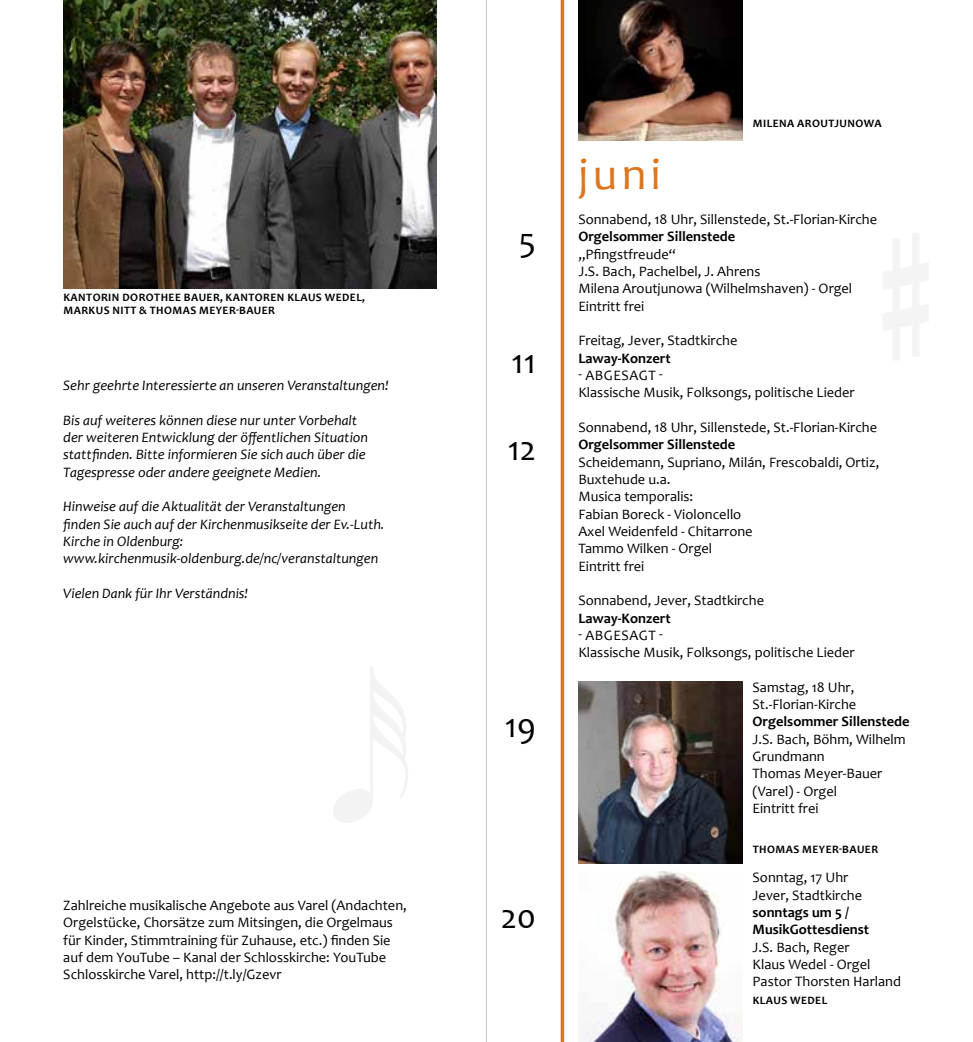
<style>
.page{position:relative;width:973px;height:1042px;background:#fff}
.page>*{position:absolute;margin:0;border:0;box-sizing:border-box;transform-origin:0 0}
.t1{font:45.5px "Candara";color:#de761c}
.t2{font:35px "Candara";color:#000}
.t3{font:14.35px/17.3px "Candara";color:#000}
.t4{font:italic 14.35px/17.3px "Candara";color:#000}
.t5{font:700 14.35px/17.3px "Candara";color:#000}
.t6{font:700 11.38px/13.7px "Candara";letter-spacing:.04em;color:#000}
</style>
<div class="page">
<hr style="left:486px;top:0;width:1px;height:1042px;background:#c7c8ca">
<svg style="left:560px;top:0;width:4px;height:1042px;background:#e38d43"></svg>
<svg style="left:333px;top:667px;width:75px;height:155px"></svg>
<svg style="left:883px;top:233px;width:46px;height:127px"></svg>
<img style="left:63px;top:0;width:374px;height:289px">
<img style="left:578px;top:0;width:164px;height:141px">
<img style="left:578px;top:871px;width:162px;height:171px">
<img style="left:578px;top:681px;width:164px;height:182px">
<p class="t6" style="left:63px;top:290px;width:303px;text-indent:156px">, kantoren Klaus Wedel,<br>Markus Nitt &amp; Thomas Meyer-Bauer</p>
<p class="t6" style="left:63px;top:290px;width:16px">KANT</p>
<p class="t6" style="left:93px;top:290px;width:107px">ORiN DOROTHEE BAUER</p>
<p class="t4" style="left:63px;top:376px;width:327px">Sehr geehrte Interessierte an unseren Veranstaltungen!</p>
<p class="t4" style="left:63px;top:411px;width:306px">Bis auf weiteres können diese nur unter Vorbehalt der weiteren Entwicklung der öffentlichen Situation stattfinden. Bitte informieren Sie sich auch über die Tagespresse oder andere geeignete Medien.</p>
<p class="t4" style="left:63px;top:498px;width:323px">Hinweise auf die Aktualität der Veranstaltungen finden Sie auch auf der Kirchenmusikseite der Ev.-Luth.<br>Kirche in Oldenburg: www.kirchenmusik-oldenburg.de/nc/veranstaltungen</p>
<p class="t4" style="left:63px;top:584px;width:186px">Vielen Dank für Ihr Verständnis!</p>
<p class="t3" style="left:63px;top:896px;width:345px">Zahlreiche musikalische Angebote aus Varel (Andachten, Orgelstücke, Chorsätze zum Mitsingen, die Orgelmaus für Kinder, Stimmtraining für Zuhause, etc.) finden Sie auf dem YouTube – Kanal der Schlosskirche: YouTube Schlosskirche Varel, http://t.ly/Gzevr</p>
<h2 class="t2" style="left:519px;top:219px;width:19px">5</h2>
<h2 class="t2" style="left:511px;top:340px;width:26px">11</h2>
<h2 class="t2" style="left:507px;top:426px;width:30px">12</h2>
<h2 class="t2" style="left:504px;top:704px;width:33px">19</h2>
<h2 class="t2" style="left:500px;top:894px;width:37px">20</h2>
<p class="t6" style="left:752px;top:117px;width:130px">Milena Aroutjunowa</p>
<h1 class="t1" style="left:578px;top:146px;width:84px">juni</h1>
<p class="t3" style="left:578px;top:210px;width:300px">Sonnabend, 18 Uhr, Sillenstede, St.-Florian-Kirche</p>
<p class="t5" style="left:578px;top:228px;width:158px">Orgelsommer Sillenstede</p>
<p class="t3" style="left:578px;top:245px;width:275px">„Pfingstfreude“<br>J.S. Bach, Pachelbel, J. Ahrens<br>Milena Aroutjunowa (Wilhelmshaven) - Orgel<br>Eintritt frei</p>
<p class="t3" style="left:578px;top:332px;width:161px">Freitag, Jever, Stadtkirche</p>
<p class="t5" style="left:578px;top:349px;width:94px">Laway-Konzert</p>
<p class="t3" style="left:578px;top:366px;width:278px">- Abgesagt -<br>Klassische Musik, Folksongs, politische Lieder</p>
<p class="t3" style="left:578px;top:418px;width:300px">Sonnabend, 18 Uhr, Sillenstede, St.-Florian-Kirche</p>
<p class="t5" style="left:578px;top:436px;width:158px">Orgelsommer Sillenstede</p>
<p class="t3" style="left:578px;top:453px;width:302px">Scheidemann, Supriano, Milán, Frescobaldi, Ortiz,<br>Buxtehude u.a.<br>Musica temporalis:<br>Fabian Boreck - Violoncello<br>Axel Weidenfeld - Chitarrone<br>Tammo Wilken - Orgel<br>Eintritt frei</p>
<p class="t3" style="left:578px;top:592px;width:187px">Sonnabend, Jever, Stadtkirche</p>
<p class="t5" style="left:578px;top:609px;width:94px">Laway-Konzert</p>
<p class="t3" style="left:578px;top:626px;width:278px">- Abgesagt -<br>Klassische Musik, Folksongs, politische Lieder</p>
<p class="t3" style="left:752px;top:678px;width:105px">Samstag, 18 Uhr,<br>St.-Florian-Kirche</p>
<p class="t5" style="left:752px;top:713px;width:158px">Orgelsommer Sillenstede</p>
<p class="t3" style="left:752px;top:730px;width:155px">J.S. Bach, Böhm, Wilhelm<br>Grundmann<br>Thomas Meyer-Bauer (Varel) - Orgel<br>Eintritt frei</p>
<p class="t6" style="left:752px;top:842px;width:127px">thomas meyer-bauer</p>
<p class="t3" style="left:752px;top:869px;width:111px">Sonntag, 17 Uhr<br>Jever, Stadtkirche</p>
<p class="t5" style="left:752px;top:903px;width:118px">sonntags um 5 /<br>MusikGottesdienst</p>
<p class="t3" style="left:752px;top:938px;width:150px">J.S. Bach, Reger<br>Klaus Wedel - Orgel<br>Pastor Thorsten Harland</p>
<p class="t6" style="left:752px;top:993px;width:73px">klaus wedel</p>
</div>
